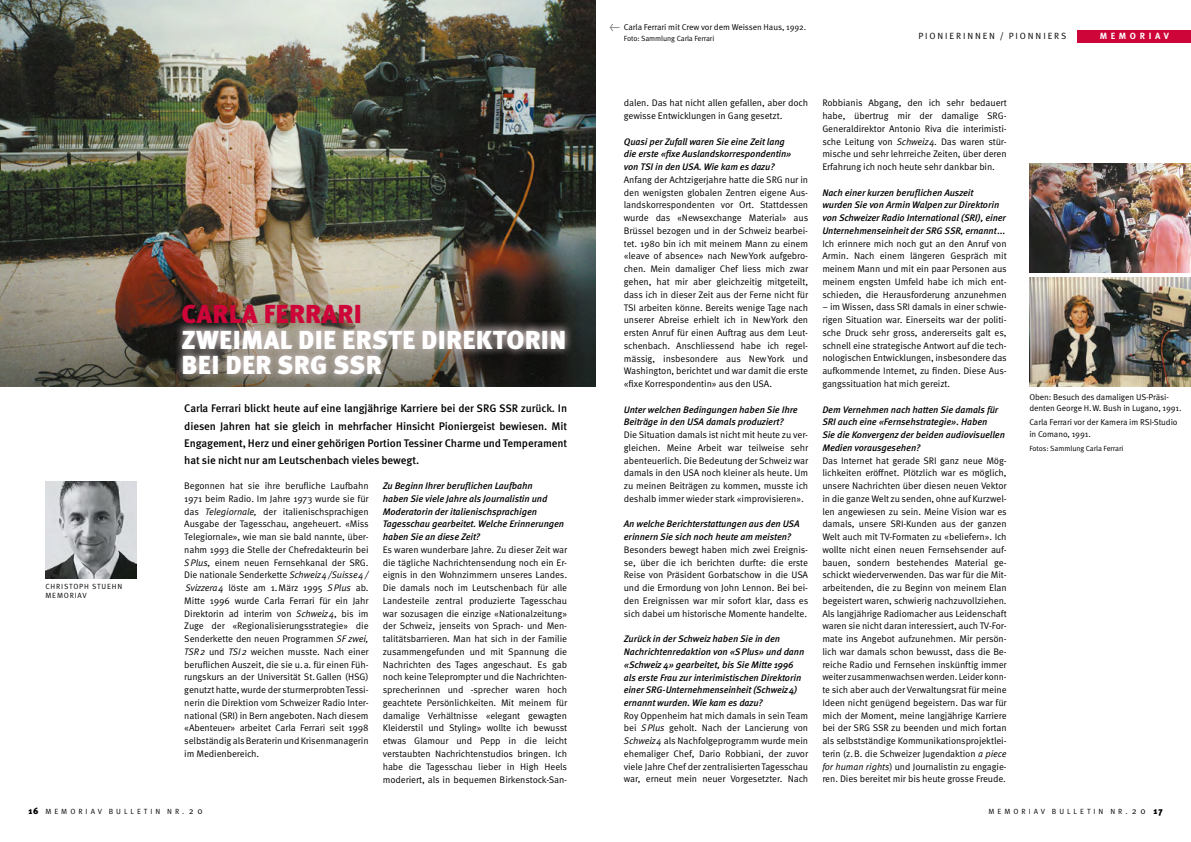
<style>
.page{position:relative;width:1191px;height:842px;background:#fff}
.page>*{position:absolute;margin:0;border:0;box-sizing:border-box;transform-origin:0 0}
.t1{font:900 26px/25.5px "Meta Pro";letter-spacing:.01em;color:#fff}
.t2{font:900 26px "Meta Pro";letter-spacing:.01em;color:#ce0538}
.t3{font:500 11px/17px "Meta Pro";letter-spacing:-.01em;color:#000;text-align:justify}
.t4{font:9.5px/12.8px "Meta Pro";letter-spacing:-.01em;color:#000;text-align:justify}
.t5{font:italic 500 9.5px/12.8px "Meta Pro";letter-spacing:-.01em;color:#000}
.t6{font:9px "Meta Pro";letter-spacing:.21em;color:#000}
.t7{font:700 9px "Meta Pro";letter-spacing:.4em;color:#fff}
.t8{font:8.5px/11.3px "Meta Pro";letter-spacing:-.01em;color:#000}
.t9{font:7.5px/9.5px "Meta Pro";letter-spacing:.1em;color:#000}
.t10{font:7.5px "Meta Pro";letter-spacing:-.01em;color:#000}
.s1{font-style:italic}
.s2{font-weight:900;font-size:9px}
.s3{font-size:7.5px}
.s4{font-weight:900}
</style>
<div class="page">
<img style="left:0;top:0;width:595px;height:272px">
<img style="left:1029px;top:278px;width:162px;height:109px">
<img style="left:1029px;top:163px;width:162px;height:109px">
<img style="left:45px;top:482px;width:91px;height:96px">
<img style="left:0;top:272px;width:595px;height:115px">
<div style="left:1077px;top:30px;width:114px;height:13px;background:#ce0538"></div>
<svg style="left:173px;top:321px;width:400px;height:63px;background:#7a746c"></svg>
<p class="t9" style="left:45px;top:581px;width:78px">Christoph Stuehn<br>Memoriav</p>
<h1 class="t2" style="left:182px;top:298px;width:182px">CARLA FE RRARI</h1>
<h1 class="t1" style="left:182px;top:328px;width:386px">ZWEIMAL DIE ERSTE DIREKTORIN<br>BEI DER SRG</h1>
<h1 class="t1" style="left:333px;top:353px;width:17px">SSR</h1>
<p class="t3" style="left:184px;top:400px;width:384px">Carla Ferrari blickt heute auf eine langjährige Karriere bei der SRG SSR zurück. In diesen Jahren hat sie gleich in mehrfacher Hinsicht Pioniergeist bewiesen. Mit Engagement, Herz und einer gehörigen Portion Tessiner Charme und Temperament hat sie nicht nur am Leutschenbach vieles bewegt.</p>
<p class="t4" style="left:184px;top:480px;width:186px">Begonnen hat sie ihre berufliche Laufbahn 1971 beim Radio. I m Jahre 1973 wurde sie für das <span class="s1">Telegiornale,</span> der italienischsprachigen Ausgabe der Tagesschau, angeheuert. «Miss Telegiornale», wie man sie bald nannte, über&shy;nahm 1993 die Stelle der Chefredakteurin bei <span class="s1">SPlus,</span> einem neuen Fernsehkanal der SRG.<br>D ie nationale Senderkette <span class="s1">Schweiz4/Suisse4/ Svizzera4</span> löste am 1. M ärz 1995 <span class="s1">SPlus</span> ab. -M itte 1996 wurde Carla Ferrari für ein Jahr -Direktorin ad interim von <span class="s1">Schweiz4</span>, bis im Zuge der «Regionalisierungsstrategie» die Senderkette den neuen Programmen <span class="s1">SF zwei, TSR2</span> und <span class="s1">TSI2</span> weichen musste. Nach einer beruflichen Auszeit, die sie u.a. für einen Füh&shy;rungskurs an der U niversität St. Gallen (HSG</p>
<p class="t4" style="left:184px;top:671px;width:186px;text-indent:181px">) genutzt hatte, wurde der sturmerprobten Tessi&shy;nerin die Direktion vom Schweizer -Radio I nter&shy;national (SRI) in Bern angeboten. Nach diesem «Abenteuer» arbeitet Carla Ferrari seit 1998 selbständig als Beraterin und Krisenmanagerin im Medienbereich.</p>
<p class="t5" style="left:383px;top:480px;width:183px">Zu Beginn Ihrer beruflichen Laufbahn<br>haben Sie viele Jahre als Journalistin und Moderatorin der italienischsprachigen Tagesschau gearbeitet. Welche Erinnerungen haben Sie an diese Zeit?</p>
<p class="t4" style="left:383px;top:543px;width:186px;text-align:left">Es waren wunderbare Jahre. Zu dieser Zeit war die tägliche Nachrichtensendung noch ein Er&shy;eignis in den Wohnzimmern unseres Landes.<br>Die damals noch im Leutschenbach für alle Landesteile zentral produzierte Tagesschau war sozusagen die einzige «N ationalzeitung» der Schweiz, jenseits von Sprach- und Men&shy;talitätsbarrieren. Man hat sich in der Familie zusammengefunden und mit Spannung die N achrichten des Tages angeschaut. Es gab noch keine Teleprompter und die Nachrichten&shy;sprecherinnen und -sprecher waren hoch geachtete Persönlichkeiten. Mit meinem für damalige Verhältnisse «elegant gewagten Kleiderstil und Styling» wollte ich bewusst etwas Glamour und Pepp in die leicht verstaubten Nachrichtenstudios bringen. I ch habe die Tagesschau lieber in H igh H eels moderiert, als in bequemen Birkenstock-San-</p>
<p class="t8" style="left:609px;top:21px;width:198px">← Carla Ferrari mit Crew vor dem Weissen H aus, 1992.</p>
<p class="t10" style="left:624px;top:34px;width:92px">Foto: Sammlung Carla Ferrari</p>
<p class="t6" style="left:918px;top:30px;width:149px">Pionierinnen / Pionniers</p>
<p class="t7" style="left:1099px;top:30px;width:71px">MEMORIAV</p>
<p class="t4" style="left:624px;top:97px;width:186px">dalen. Das hat nicht allen gefallen, aber doch gewisse Entwicklungen in Gang gesetzt.</p>
<p class="t5" style="left:624px;top:135px;width:169px">Quasi per Zufall waren Sie eine Zeit lang die erste «fixe Auslandskorrespondentin» von TSI in den USA. Wie kam es dazu?</p>
<p class="t4" style="left:624px;top:173px;width:149px">Anfang der Achtzigerjahre hatte die SRG</p>
<p class="t4" style="left:624px;top:173px;width:186px;text-align:left;text-indent:161px">nur in den wenigsten globalen Zentren eigene Aus&shy;landskorrespondenten vor Ort. Stattdessen wurde das «N ewsexchange Material» aus Brüssel bezogen und in der Schweiz bearbei&shy;tet. 1980 bin ich mit meinem Mann zu einem «leave of absence» nach N ewYork aufgebro&shy;chen. Mein damaliger Chef liess mich zwar gehen, hat mir aber gleichzeitig mitgeteilt, dass ich in dieser Zeit aus der Ferne nicht für TSI arbeiten könne. Bereits wenige Tage nach unserer Abreise erhielt ich in NewYork den ersten Anruf für einen Auftrag aus dem Leut&shy;schenbach. Anschliessend habe ich regel&shy;mässig, insbesondere aus N ewYork und Washington, berichtet und war damit die erste «fixe Korrespondentin» aus den USA.</p>
<p class="t5" style="left:624px;top:403px;width:175px">Unter welchen Bedingungen haben Sie Ihre<br>Beiträge in den USA damals produziert?</p>
<p class="t4" style="left:624px;top:429px;width:186px">Die Situation damals ist nicht mit heute zu ver&shy;gleichen. Meine Arbeit war teilweise sehr abenteuerlich. Die Bedeutung der Schweiz war damals in den USA noch kleiner als heute. U m zu meinen Beiträgen zu kommen, musste ich deshalb immer wieder stark «improvisieren».</p>
<p class="t5" style="left:624px;top:518px;width:177px">An welche Berichterstattungen aus den USA erinnern Sie sich noch heute am meisten?</p>
<p class="t4" style="left:624px;top:543px;width:186px">Besonders bewegt haben mich zwei Ereignis&shy;se, über die ich berichten durfte: die erste -Reise von Präsident Gorbatschow in die USA und die Ermordung von John Lennon. Bei bei&shy;den Ereignissen war mir sofort klar, dass es sich dabei um historische Momente handelte.</p>
<p class="t5" style="left:624px;top:633px;width:182px">Zurück in der Schweiz haben Sie in den Nachrichtenredaktion von «SPlus» und dann «Schweiz 4» gearbeitet, bis Sie Mitte 1996 als erste Frau zur interimistischen Direktorin einer SRG-Unternehmenseinheit (Schweiz4) ernannt wurden. Wie kam es dazu?</p>
<p class="t4" style="left:624px;top:709px;width:186px">Roy Oppenheim hat mich damals in sein Team bei <span class="s1">SPlus</span> geholt. Nach der Lancierung von <span class="s1">Schweiz4</span> als N achfolgeprogramm wurde mein ehemaliger Chef, Dario Robbiani, der zuvor viele Jahre Chef der zentralisierten Tagesschau war, erneut mein neuer Vorgesetzter. N ach</p>
<p class="t4" style="left:822px;top:97px;width:186px">Robbianis Abgang, den ich sehr bedauert habe, übertrug mir der damalige SRG-Generaldirektor Antonio Riva die interimisti&shy;sche Leitung von <span class="s1">Schweiz4.</span> Das waren stür&shy;mische und sehr lehrreiche Zeiten, über deren Erfahrung ich noch heute sehr dankbar bin.</p>
<p class="t5" style="left:822px;top:186px;width:185px">Nach einer kurzen beruflichen Auszeit<br>wurden Sie von Armin Walpen zur Direktorin von Schweizer Radio International (SRI), einer Unternehmenseinheit der SRG SSR, ernannt...</p>
<p class="t4" style="left:822px;top:237px;width:186px">Ich erinnere mich noch gut an den Anruf von Armin. Nach einem längeren Gespräch mit meinem Mann und mit ein paar Personen aus meinem engsten U mfeld habe ich mich ent&shy;schieden, die Herausforderung anzunehmen</p>
<p class="t4" style="left:822px;top:301px;width:186px">– im Wissen, dass SRI damals in einer schwie&shy;rigen Situation war. Einerseits war der politi&shy;sche Druck sehr gross, andererseits galt es, schnell eine strategische Antwort auf die tech&shy;nologischen Entwicklungen, insbesondere das aufkommende I nternet, zu finden. Diese Aus&shy;gangssituation hat mich gereizt.</p>
<p class="t5" style="left:822px;top:403px;width:184px">Dem Vernehmen nach hatten Sie damals für SRI auch eine «Fernsehstrategie». Haben<br>Sie die Konvergenz der beiden audiovisuellen Medien vorausgesehen?</p>
<p class="t4" style="left:822px;top:454px;width:107px">Das I nternet hat gerade SRI</p>
<p class="t4" style="left:822px;top:454px;width:186px;text-indent:118px">ganz neue Mög&shy;lichkeiten eröffnet. Plötzlich war es möglich, unsere Nachrichten über diesen neuen Vektor in die ganze Welt zu senden, ohne auf Kurzwel&shy;len angewiesen zu sein. Meine Vision war es damals, unsere SRI-Kunden aus der ganzen Welt auch mit TV-Formaten zu «beliefern». I ch wollte nicht einen neuen Fernsehsender auf&shy;bauen, sondern bestehendes Material ge&shy;schickt wiederverwenden. Das war für die Mit&shy;arbeitenden, die zu Beginn von meinem Elan begeistert waren, schwierig nachzuvollziehen.<br>Als langjährige Radiomacher aus Leidenschaft waren sie nicht daran interessiert, auch TV-For&shy;mate ins Angebot aufzunehmen. Mir persön&shy;lich war damals schon bewusst, dass die Be&shy;reiche Radio und Fernsehen inskünftig immer weiter zusammenwachsen werden. Leider konn&shy;te sich aber auch der Verwaltungsrat für meine I deen nicht genügend begeistern. Das war für mich der Moment, meine langjährige Karriere bei der SRG</p>
<p class="t4" style="left:822px;top:722px;width:186px;text-indent:69px">zu beenden und mich fortan als selbstständige Kommunikationsprojektlei&shy;terin (z. B. die Schweizer Jugendaktion <span class="s1">a piece for human rights</span>) und Journalistin zu engagie&shy;ren. Dies bereitet mir bis heute grosse Freude.</p>
<p class="t4" style="left:872px;top:722px;width:7px">SSR</p>
<p class="t8" style="left:1029px;top:391px;width:154px">Oben: Besuch des damaligen US-Präsi&shy;denten George H . W. Bush in Lugano, 1991.</p>
<p class="t8" style="left:1029px;top:417px;width:150px">Carla Ferrari vor der Kamera im RSI-Studio in Comano, 1991.</p>
<p class="t10" style="left:1029px;top:443px;width:96px">Fotos: Sammlung Carla Ferrari</p>
<p class="t9" style="left:28px;top:806px;width:25px"><span class="s2">16</span> MEMORI</p>
<p class="t9" style="left:91px;top:806px;width:26px">AV BULLETIN</p>
<p class="t9" style="left:167px;top:806px;width:7px">NR</p>
<p class="t6" style="left:182px;top:805px;width:22px"><span class="s3">.</span>20</p>
<p class="t9" style="left:988px;top:806px;width:8px">MEMORI</p>
<p class="t9" style="left:1033px;top:806px;width:26px">AV BULLETIN</p>
<p class="t9" style="left:1110px;top:806px;width:7px">NR</p>
<p class="t6" style="left:1125px;top:805px;width:39px"><span class="s3">.</span>20 <span class="s4">17</span></p>
</div>
